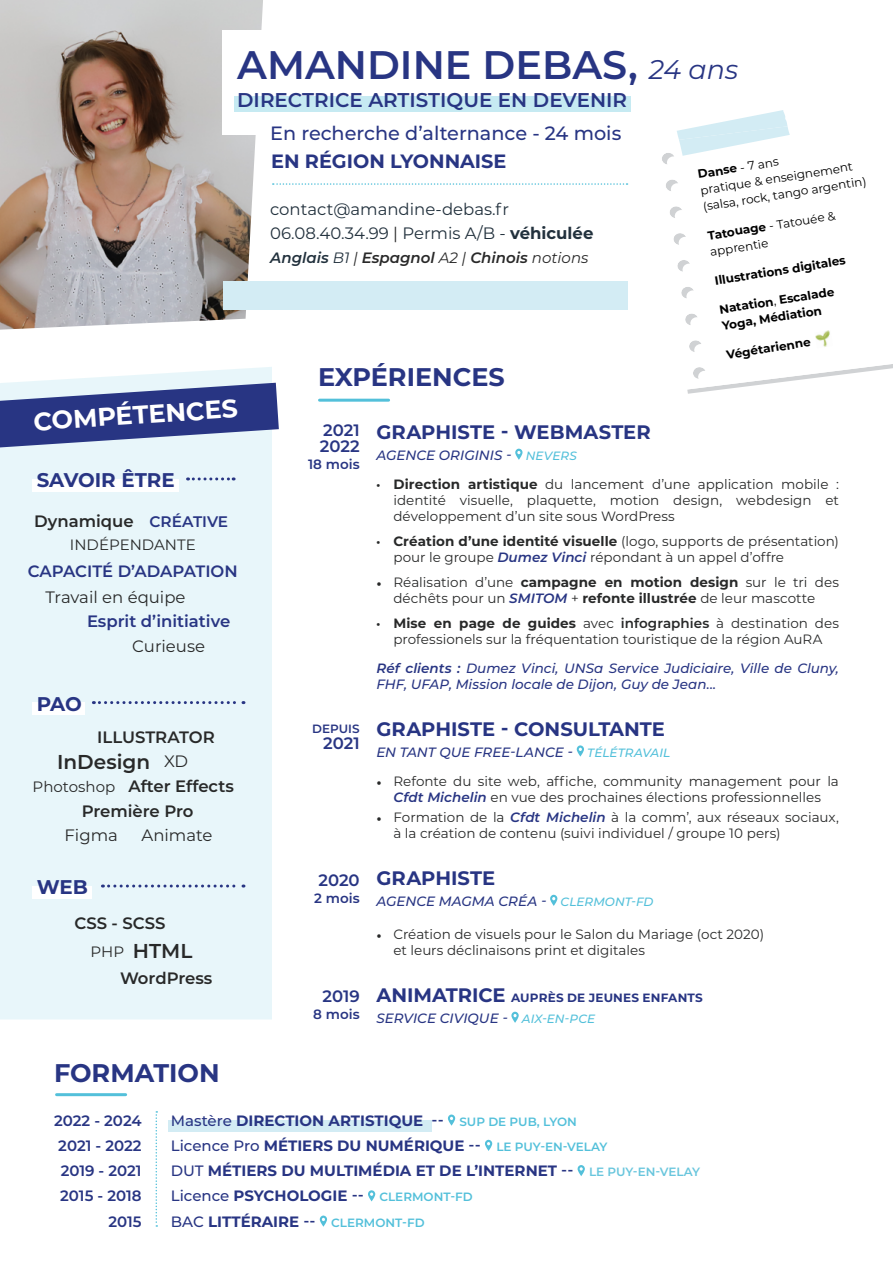
<style>
.page{position:relative;width:893px;height:1263px;background:#fff}
.page>*{position:absolute;margin:0;border:0;box-sizing:border-box;transform-origin:0 0}
.t1{font:600 39.75px "Montserrat";color:#283583}
.t2{font:700 25.5px "Montserrat";color:#283583}
.t3{font:700 25.5px "Montserrat";color:#fff}
.t4{font:600 20.1px "Montserrat";color:#282929}
.t5{font:600 19.95px "Montserrat";color:#283583}
.t6{font:700 19.8px "Montserrat";color:#283583}
.t7{font:700 19.5px "Montserrat";color:#283583}
.t8{font:500 19.2px "Montserrat";color:#283583}
.t9{font:700 19.2px "Montserrat";color:#283583}
.t10{font:600 16.5px "Montserrat";color:#282929}
.t11{font:16.5px/24px "Montserrat";color:#22313d}
.t12{font:600 16.5px/16.5px "Montserrat";color:#283583}
.t13{font:16.5px "Montserrat";color:#282929}
.t14{font:600 16.35px "Montserrat";color:#283583}
.t15{font:700 15px/25.2px "Montserrat";color:#283583}
.t16{font:600 15px/25.2px "Montserrat";letter-spacing:-.005em;color:#283583;text-align:right}
.t17{font:italic 600 15px "Montserrat";color:#292929}
.t18{font:15px "Montserrat";color:#282929}
.t19{font:13.5px/16.2px "Montserrat";color:#282929}
.t20{font:italic 500 13.5px/16.2px "Montserrat";color:#283583}
.t21{font:600 13.5px "Montserrat";color:#283583}
.t22{font:12px/16.5px "Montserrat";color:#000}
.t23{font:700 12px/16.5px "Montserrat";color:#000}
.t24{font:700 12px "Montserrat";letter-spacing:.02em;color:#283583}
.t25{font:600 12px "Montserrat";color:#53c0da}
.t26{font:600 12px "Montserrat";color:#283583}
.s1{font-weight:400;font-style:italic;font-size:27px}
.s2{color:#292929}
.s3{font-weight:700}
.s4{color:#22313d}
.s5{font-weight:400;color:#22313d}
.s6{font-weight:400}
.s7{font-size:15.3px;color:#283583}
.s8{font-weight:400;font-size:15px}
.s9{font-size:12px;color:#53c0da}
.s10{font-family:"Myriad Pro"}
.s11{font-weight:600;font-style:italic;color:#283583}
.s12{font-family:"Minion Pro"}
.s13{font-weight:600}
.s14{font-size:19.5px}
.s15{font-weight:500}
.s16{font-weight:600;font-size:12px;color:#53c0da}
.s17{font-weight:600;font-size:12px;color:#69c6dd}
.s18{font-weight:500;font-size:15px;color:#283583}
.s19{font-weight:700;font-size:15px;color:#283583}
.s20{font-size:15px;color:#283583}
</style>
<div class="page">
<div style="left:168px;top:1120px;width:264px;height:11px;background:#d3ecf4"></div>
<div style="left:0;top:367px;width:272px;height:652px;background:#e8f6fa"></div>
<svg style="left:0;top:383px;width:279px;height:64px;background:#5d6aa3"></svg>
<img style="left:0;top:0;width:263px;height:330px">
<div style="left:222px;top:30px;width:451px;height:104px;background:#fff"></div>
<svg style="left:515px;top:448px;width:8px;height:12px"></svg>
<svg style="left:576px;top:745px;width:8px;height:11px"></svg>
<svg style="left:550px;top:894px;width:7px;height:12px"></svg>
<svg style="left:511px;top:1011px;width:8px;height:12px"></svg>
<svg style="left:188px;top:477px;width:46px;height:3px"></svg>
<svg style="left:447px;top:1114px;width:8px;height:12px"></svg>
<svg style="left:485px;top:1139px;width:7px;height:12px"></svg>
<svg style="left:577px;top:1165px;width:8px;height:11px"></svg>
<svg style="left:368px;top:1190px;width:7px;height:11px"></svg>
<svg style="left:319px;top:1215px;width:8px;height:12px"></svg>
<hr style="left:57px;top:1093px;width:69px;height:3px;background:#53c0da">
<div style="left:234px;top:96px;width:397px;height:16px;background:#c6eaf2"></div>
<div style="left:223px;top:281px;width:404px;height:29px;background:#d3ecf4"></div>
<svg style="left:273px;top:183px;width:354px;height:2px"></svg>
<svg style="left:156px;top:1111px;width:1px;height:116px"></svg>
<svg style="left:662px;top:153px;width:231px;height:237px"></svg>
<svg style="left:677px;top:110px;width:113px;height:46px"></svg>
<img style="left:815px;top:330px;width:18px;height:18px">
<div style="left:33px;top:479px;width:146px;height:13px;background:#fff"></div>
<svg style="left:93px;top:701px;width:151px;height:3px"></svg>
<div style="left:33px;top:702px;width:52px;height:13px;background:#fff"></div>
<svg style="left:109px;top:884px;width:135px;height:3px"></svg>
<div style="left:33px;top:886px;width:59px;height:13px;background:#fff"></div>
<hr style="left:319px;top:399px;width:70px;height:3px;background:#53c0da">
<h1 class="t1" style="left:237px;top:37px;width:502px">AMANDINE DEBAS, <span class="s1">24 ans</span></h1>
<h3 class="t5" style="left:237px;top:85px;width:391px">DIRECTRICE ARTISTIQUE EN DEVENIR</h3>
<h3 class="t8" style="left:270px;top:119px;width:353px">En recherche d’alternance - 24 mois</h3>
<h3 class="t9" style="left:271px;top:147px;width:237px">EN RÉGION LYONNAISE</h3>
<p class="t11" style="left:270px;top:196px;width:325px">contact@amandine-debas.fr<br>06.08.40.34.99 <span class="s2">|</span> Permis A/B - <span class="s3">véhiculée</span></p>
<p class="t17" style="left:270px;top:247px;width:320px"><span class="s4">Anglais</span> <span class="s5">B1</span> <span class="s6">|</span> Espagnol <span class="s6">A2 |</span> Chinois <span class="s6">notions</span></p>
<h2 class="t2" style="left:318px;top:359px;width:188px">EXPÉRIENCES</h2>
<p class="t22" style="left:697px;top:165px;width:167px;rotate:-9deg"><span class="s3">Danse</span> - 7 ans<br>pratique &amp; enseignement (salsa, rock, tango argentin)</p>
<p class="t22" style="left:706px;top:227px;width:131px;rotate:-9deg"><span class="s3">Tatouage</span> - Tatouée &amp; apprentie</p>
<p class="t23" style="left:713px;top:272px;width:134px;rotate:-9deg">Illustrations digitales</p>
<p class="t23" style="left:718px;top:301px;width:118px;rotate:-9deg">Natation<span class="s6">,</span> Escalade<br>Yoga, Médiation</p>
<p class="t23" style="left:725px;top:346px;width:86px;rotate:-9deg">Végétarienne</p>
<h2 class="t3" style="left:32px;top:404px;width:206px;rotate:-4deg">COMPÉTENCES</h2>
<h3 class="t6" style="left:37px;top:466px;width:140px">SAVOIR ÊTRE</h3>
<p class="t10" style="left:34px;top:510px;width:195px">Dynamique <span class="s7">CRÉATIVE</span></p>
<p class="t18" style="left:70px;top:535px;width:127px">INDÉPENDANTE</p>
<p class="t14" style="left:28px;top:560px;width:211px">CAPACITÉ D’ADAPATION</p>
<p class="t13" style="left:45px;top:586px;width:142px">Travail en équipe</p>
<p class="t12" style="left:87px;top:613px;width:145px">Esprit d’initiative</p>
<p class="t13" style="left:132px;top:635px;width:74px">Curieuse</p>
<h3 class="t6" style="left:37px;top:689px;width:47px">PAO</h3>
<p class="t10" style="left:97px;top:725px;width:119px">ILLUSTRATOR</p>
<h3 class="t4" style="left:57px;top:747px;width:94px">InDesign</h3>
<p class="t13" style="left:164px;top:750px;width:26px">XD</p>
<p class="t10" style="left:128px;top:774px;width:107px">After Effects</p>
<p class="t13" style="left:142px;top:824px;width:73px">Animate</p>
<p class="t18" style="left:33px;top:776px;width:84px">Photoshop</p>
<p class="t10" style="left:82px;top:799px;width:113px">Première Pro</p>
<p class="t13" style="left:65px;top:824px;width:55px">Figma</p>
<h3 class="t6" style="left:37px;top:873px;width:53px">WEB</h3>
<p class="t10" style="left:74px;top:911px;width:93px">CSS - SCSS</p>
<h3 class="t4" style="left:91px;top:937px;width:103px"><span class="s8">PHP</span> HTML</h3>
<p class="t10" style="left:120px;top:966px;width:94px">WordPress</p>
<h2 class="t2" style="left:54px;top:1054px;width:167px">FORMATION</h2>
<p class="t12" style="left:320px;top:421px;width:41px">2021<br>2022</p>
<p class="t21" style="left:308px;top:454px;width:53px">18 mois</p>
<p class="t26" style="left:312px;top:720px;width:49px">DEPUIS</p>
<p class="t12" style="left:323px;top:734px;width:38px">2021</p>
<p class="t12" style="left:318px;top:871px;width:43px">2020</p>
<p class="t21" style="left:314px;top:888px;width:47px">2 mois</p>
<p class="t12" style="left:322px;top:987px;width:39px">2019</p>
<p class="t21" style="left:313px;top:1004px;width:48px">8 mois</p>
<h3 class="t7" style="left:376px;top:418px;width:276px">GRAPHISTE - WEBMASTER</h3>
<p class="t20" style="left:376px;top:446px;width:202px">AGENCE ORIGINIS - <span class="s9">NEVERS</span></p>
<p class="t19" style="left:393px;top:475px;width:447px;text-align:justify;text-indent:-17px"><span class="s10">•</span> <span class="s3">Direction artistique</span> du lancement d’une application mobile : identité visuelle, plaquette, motion design, webdesign et développement d’un site sous WordPress</p>
<p class="t19" style="left:393px;top:532px;width:447px;text-indent:-17px"><span class="s10">•</span> <span class="s3">Création d’une identité visuelle</span> (logo, supports de présentation) pour le groupe <span class="s11">Dumez Vinci</span> répondant à un appel d’offre</p>
<p class="t19" style="left:376px;top:573px;width:464px;text-align:center"><span class="s12">•</span> Réalisation d’une <span class="s3">campagne en motion design</span> sur le tri des déchêts pour un <span class="s11">SMITOM</span> + <span class="s3">refonte illustrée</span> de leur mascotte</p>
<p class="t19" style="left:376px;top:614px;width:464px;text-align:center"><span class="s10">•</span> <span class="s3">Mise en page de guides</span> avec <span class="s13">infographies</span> à destination des professionels sur la fréquentation touristique de la région AuRA</p>
<p class="t20" style="left:376px;top:659px;width:464px"><span class="s13">Réf clients :</span> Dumez Vinci, UNSa Service Judiciaire, Ville de Cluny,<br>FHF, UFAP, Mission locale de Dijon, Guy de Jean...</p>
<h3 class="t7" style="left:376px;top:715px;width:290px">GRAPHISTE - CONSULTANTE</h3>
<p class="t20" style="left:376px;top:743px;width:295px">EN TANT QUE FREE-LANCE - <span class="s9">TÉLÉTRAVAIL</span></p>
<p class="t19" style="left:376px;top:772px;width:464px;text-align:center"><span class="s12">•</span> Refonte du site web, affiche, community management pour la<br><span class="s11">Cfdt Michelin</span> en vue des prochaines élections professionnelles</p>
<p class="t19" style="left:393px;top:809px;width:447px;text-indent:-17px"><span class="s12">•</span> Formation de la <span class="s11">Cfdt Michelin</span> à la comm’, aux réseaux sociaux, à la création de contenu (suivi individuel / groupe 10 pers)</p>
<h3 class="t7" style="left:376px;top:864px;width:120px">GRAPHISTE</h3>
<p class="t20" style="left:376px;top:892px;width:279px">AGENCE MAGMA CRÉA - <span class="s9">CLERMONT-FD</span></p>
<p class="t19" style="left:393px;top:926px;width:372px;text-indent:-17px"><span class="s12">•</span> Création de visuels pour le Salon du Mariage (oct 2020) et leurs déclinaisons print et digitales</p>
<p class="t24" style="left:376px;top:989px;width:328px"><span class="s14">ANIMATRICE</span> AUPRÈS DE JEUNES ENFANTS</p>
<p class="t20" style="left:376px;top:1009px;width:220px">SERVICE CIVIQUE - <span class="s9">AIX-EN-PCE</span></p>
<p class="t16" style="left:54px;top:1107px;width:89px">2022 - 2024<br>2021 - 2022<br>2019 - 2021<br>2015 - 2018<br>2015</p>
<p class="t15" style="left:171px;top:1107px;width:531px"><span class="s15">Mastère</span> DIRECTION ARTISTIQUE <span class="s13">--</span> <span class="s16">SUP DE PUB, LYON<br></span><span class="s15">Licence Pro</span> MÉTIERS DU NUMÉRIQUE <span class="s13">--</span> <span class="s16">LE PUY-EN-VELAY<br></span><span class="s15">DUT</span> MÉTIERS DU MULTIMÉDIA ET DE L’INTERNET <span class="s13">--</span> <span class="s17">LE PUY-EN-VELAY </span><span class="s15">Licence</span> PSYCHOLOGIE <span class="s13">--</span> <span class="s16">CLERMONT-FD</span></p>
<p class="t25" style="left:171px;top:1214px;width:255px"><span class="s18">BAC</span> <span class="s19">LITTÉRAIRE</span> <span class="s20">--</span> CLERMONT-FD</p>
</div>
